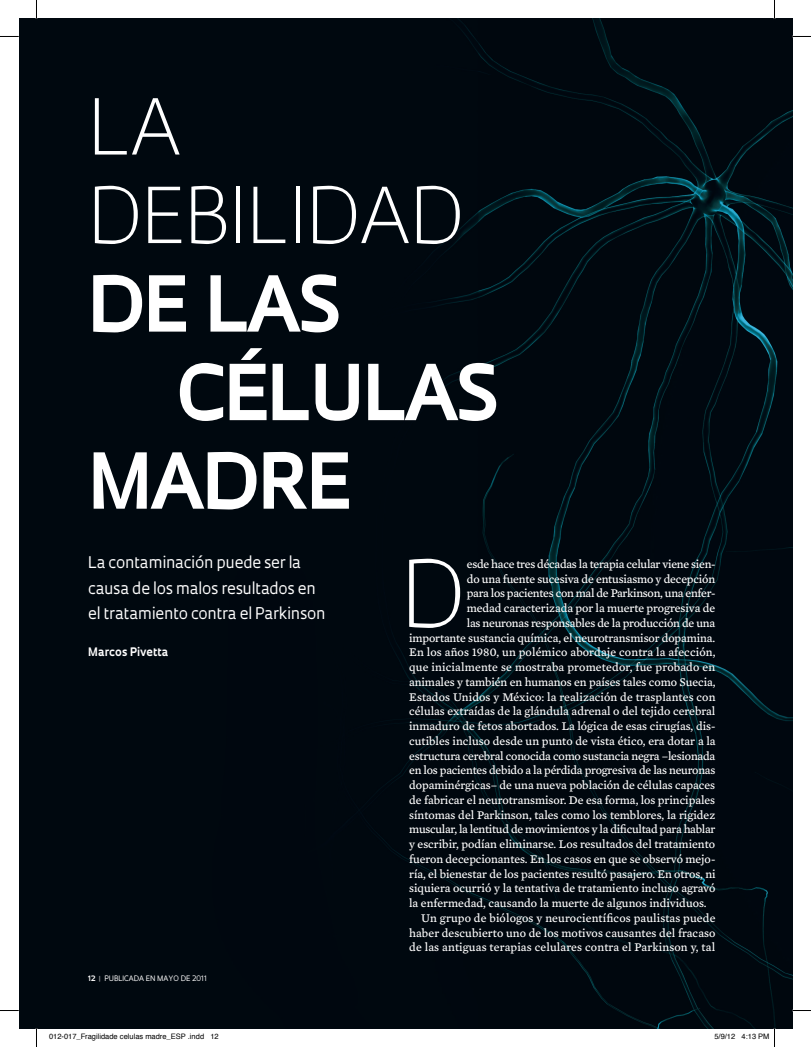
<style>
.page{position:relative;width:811px;height:1047px;background:#fff}
.page>*{position:absolute;margin:0;border:0;box-sizing:border-box;transform-origin:0 0}
.t1{font:300 88.88px "Fapesp";color:#fff}
.t2{font:700 74.88px "Fapesp";color:#fff}
.t3{font:300 74.88px/88.5px "Fapesp";color:#fff}
.t4{font:15.62px/25.8px "Fapesp";letter-spacing:-.01em;color:#fff}
.t5{font:12px "Mercury Text G4";letter-spacing:-.005em;color:#fff}
.t6{font:12px "Mercury Text G4";letter-spacing:-.025em;color:#fff}
.t7{font:12px "Mercury Text G4";letter-spacing:.015em;color:#fff}
.t8{font:700 11.38px "Fapesp";color:#fff}
.t9{font:7.5px "Helvetica";color:#000}
.t10{font:7.25px "Fapesp";color:#fff}
.s1{font-weight:700}
.s2{font-weight:700;color:#939598}
</style>
<div class="page">
<div style="left:19px;top:19px;width:773px;height:1009px;background:#00080f"></div>
<svg style="left:0;top:36px;width:19px;height:1px"></svg>
<svg style="left:792px;top:36px;width:18px;height:1px"></svg>
<svg style="left:0;top:1010px;width:19px;height:1px"></svg>
<svg style="left:792px;top:1009px;width:18px;height:2px"></svg>
<svg style="left:36px;top:0;width:1px;height:19px"></svg>
<svg style="left:36px;top:1028px;width:1px;height:19px"></svg>
<svg style="left:773px;top:0;width:2px;height:19px"></svg>
<svg style="left:741px;top:1028px;width:34px;height:19px"></svg>
<h2 class="t3" style="left:88px;top:79px;width:377px">LA<br>DEBILIDAD</h2>
<h2 class="t2" style="left:88px;top:253px;width:254px">DE LAS</h2>
<h2 class="t2" style="left:178px;top:341px;width:321px">CÉLULAS</h2>
<h2 class="t2" style="left:88px;top:430px;width:264px">MADRE</h2>
<h3 class="t4" style="left:88px;top:548px;width:239px">La contaminación puede ser la causa de los malos resultados en el tratamiento contra el Parkinson</h3>
<p class="t8" style="left:88px;top:644px;width:82px">MARCOS PIVETTA</p>
<p class="t10" style="left:88px;top:973px;width:120px"><span class="s1">12</span> <span class="s2">|</span> Publicada en mayo de 2011</p>
<h1 class="t1" style="left:401px;top:533px;width:52px">D</h1>
<p class="t5" style="left:466px;top:555px;width:250px">esde hace tres décadas la terapia celular viene sien-</p>
<p class="t5" style="left:466px;top:570px;width:250px">do una fuente sucesiva de entusiasmo y decepción</p>
<p class="t6" style="left:466px;top:584px;width:250px">para los pacientes con mal de Parkinson, una enfer-</p>
<p class="t5" style="left:466px;top:599px;width:250px">medad caracterizada por la muerte progresiva de</p>
<p class="t5" style="left:466px;top:614px;width:250px">las neuronas responsables de la producción de una</p>
<p class="t5" style="left:409px;top:629px;width:307px">importante sustancia química, el neurotransmisor dopamina.</p>
<p class="t5" style="left:409px;top:643px;width:308px">En los años 1980, un polémico abordaje contra la afección,</p>
<p class="t7" style="left:409px;top:658px;width:307px">que inicialmente se mostraba prometedor, fue probado en</p>
<p class="t5" style="left:409px;top:673px;width:308px">animales y también en humanos en países tales como Suecia,</p>
<p class="t5" style="left:409px;top:688px;width:308px">Estados Unidos y México: la realización de trasplantes con</p>
<p class="t5" style="left:409px;top:702px;width:308px">células extraídas de la glándula adrenal o del tejido cerebral</p>
<p class="t5" style="left:409px;top:717px;width:308px">inmaduro de fetos abortados. La lógica de esas cirugías, dis-</p>
<p class="t5" style="left:409px;top:732px;width:308px">cutibles incluso desde un punto de vista ético, era dotar a la</p>
<p class="t5" style="left:409px;top:747px;width:307px">estructura cerebral conocida como sustancia negra –lesionada</p>
<p class="t5" style="left:409px;top:761px;width:308px">en los pacientes debido a la pérdida progresiva de las neuronas</p>
<p class="t5" style="left:409px;top:776px;width:307px">dopaminérgicas– de una nueva población de células capaces</p>
<p class="t5" style="left:409px;top:791px;width:307px">de fabricar el neurotransmisor. De esa forma, los principales</p>
<p class="t5" style="left:409px;top:806px;width:307px">síntomas del Parkinson, tales como los temblores, la rigidez</p>
<p class="t6" style="left:409px;top:820px;width:308px">muscular, la lentitud de movimientos y la dificultad para hablar</p>
<p class="t5" style="left:409px;top:835px;width:307px">y escribir, podían eliminarse. Los resultados del tratamiento</p>
<p class="t5" style="left:409px;top:850px;width:308px">fueron decepcionantes. En los casos en que se observó mejo-</p>
<p class="t5" style="left:409px;top:865px;width:308px">ría, el bienestar de los pacientes resultó pasajero. En otros, ni</p>
<p class="t5" style="left:409px;top:879px;width:308px">siquiera ocurrió y la tentativa de tratamiento incluso agravó</p>
<p class="t5" style="left:409px;top:894px;width:299px">la enfermedad, causando la muerte de algunos individuos.</p>
<p class="t5" style="left:421px;top:909px;width:296px">Un grupo de biólogos y neurocientíficos paulistas puede</p>
<p class="t5" style="left:409px;top:923px;width:308px">haber descubierto uno de los motivos causantes del fracaso</p>
<p class="t5" style="left:409px;top:938px;width:307px">de las antiguas terapias celulares contra el Parkinson y, tal</p>
<p class="t9" style="left:49px;top:1031px;width:171px">012-017_Fragilidade celulas madre_ESP .indd 12</p>
<p class="t9" style="left:714px;top:1031px;width:57px">5/9/12 4:13 PM</p>
</div>
